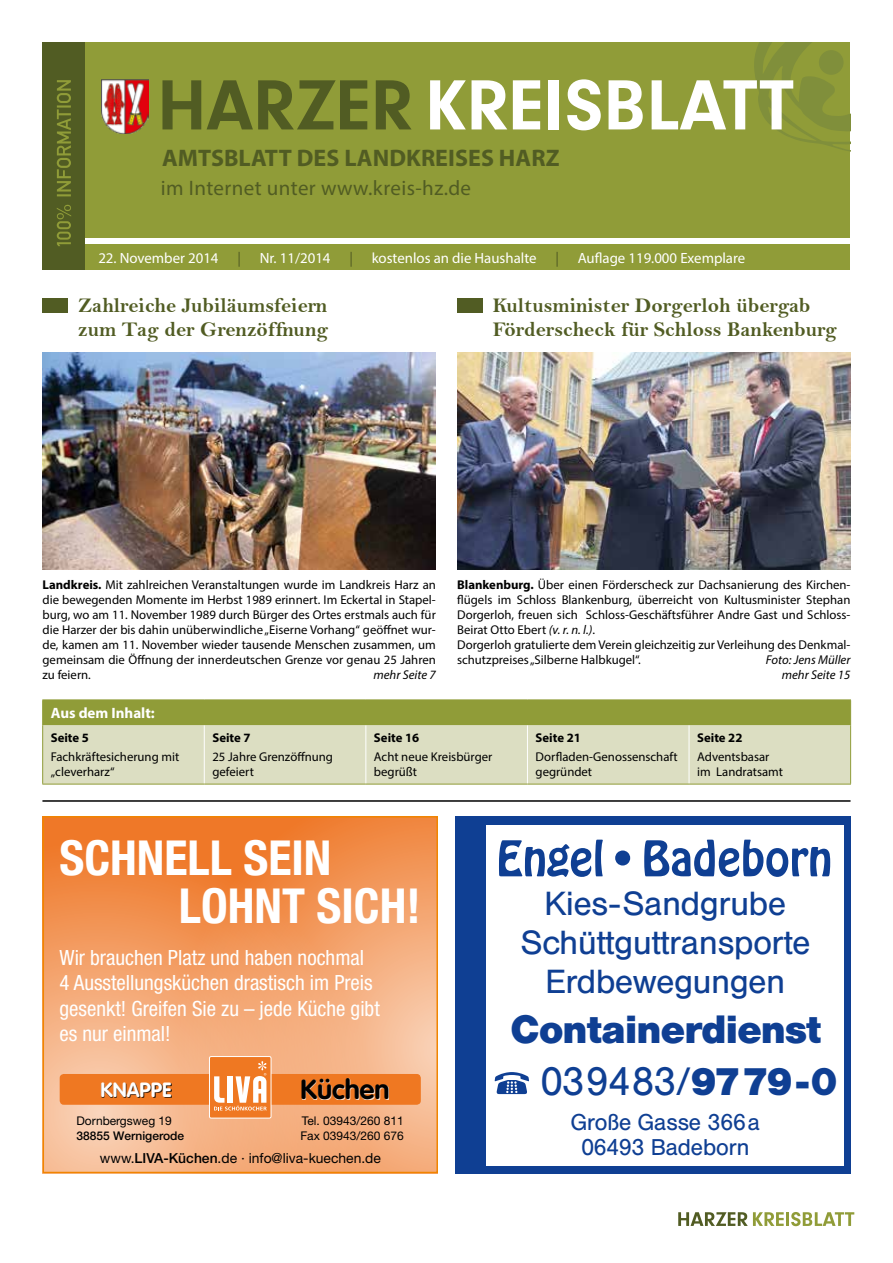
<style>
.page{position:relative;width:893px;height:1263px;background:#fff}
.page>*{position:absolute;margin:0;border:0;box-sizing:border-box;transform-origin:0 0}
.t1{font:700 condensed 48px/48px "Helvetica Neue";color:#fff}
.t2{font:700 39px/52.5px "Helvetica BQ";color:#0f3f93}
.t3{font:33px/39px "Helvetica BQ";color:#0f3f93;text-align:center}
.t4{font:700 27.3px "VAG Rounded";color:#000}
.t5{font:700 24px "Myriad Pro";letter-spacing:.005em;color:#515c23}
.t6{font:22.5px/25.5px "Helvetica BQ";color:#0f3f93;text-align:center}
.t7{font:condensed 21px/25.2px "Helvetica Neue";color:#fff}
.t8{font:21px/24px "Bell MT Bold";color:#515c23}
.t9{font:21px "Myriad Pro";letter-spacing:.02em;color:#515c23}
.t10{font:700 20.25px "VAG Rounded";color:#fff}
.t11{font:700 15px "Myriad Pro";color:#fff}
.t12{font:14.85px "Myriad Pro";color:#fff}
.t13{font:14.85px "Myriad Pro";color:#515c23}
.t14{font:13.8px "Helvetica Neue";color:#000}
.t15{font:12.75px/15px "Myriad Pro";color:#000}
.t16{font:italic 12.75px/15px "Myriad Pro";color:#000;text-align:right}
.t17{font:700 12.75px "Myriad Pro";color:#000}
.t18{font:12px/15px "Helvetica Neue";color:#000}
.t19{font:500 12px "Helvetica Neue";color:#000}
.s1{font-weight:700}
.s2{font-style:italic}
.s3{font-weight:500}
.s4{font-weight:400}
</style>
<div class="page">
<svg style="left:678px;top:1212px;width:106px;height:14px"></svg>
<hr style="left:786px;top:1212px;width:3px;height:14px;background:#909c38">
<svg style="left:791px;top:1212px;width:63px;height:14px"></svg>
<div style="left:43px;top:244px;width:807px;height:26px;background:#909c38"></div>
<div style="left:43px;top:43px;width:807px;height:195px;background:#909c38"></div>
<div style="left:43px;top:43px;width:42px;height:227px;background:#515c23"></div>
<svg style="left:57px;top:80px;width:14px;height:166px"></svg>
<img style="left:101px;top:79px;width:48px;height:54px">
<svg style="left:162px;top:80px;width:39px;height:49px"></svg>
<svg style="left:207px;top:80px;width:160px;height:49px"></svg>
<svg style="left:376px;top:80px;width:35px;height:49px"></svg>
<svg style="left:430px;top:80px;width:36px;height:49px"></svg>
<svg style="left:472px;top:80px;width:35px;height:49px"></svg>
<svg style="left:513px;top:80px;width:27px;height:49px"></svg>
<div style="left:549px;top:80px;width:10px;height:49px;background:#fff"></div>
<svg style="left:567px;top:79px;width:34px;height:51px"></svg>
<svg style="left:609px;top:80px;width:34px;height:49px"></svg>
<svg style="left:652px;top:43px;width:198px;height:108px"></svg>
<hr style="left:43px;top:800px;width:807px;height:1px;background:#000">
<div style="left:456px;top:816px;width:395px;height:358px;background:#0f3f93"></div>
<div style="left:487px;top:826px;width:357px;height:340px;background:#fff"></div>
<svg style="left:615px;top:850px;width:15px;height:15px"></svg>
<svg style="left:644px;top:840px;width:186px;height:37px"></svg>
<svg style="left:499px;top:840px;width:104px;height:37px"></svg>
<div style="left:43px;top:725px;width:807px;height:59px;background:#dcdec2"></div>
<hr style="left:204px;top:725px;width:1px;height:59px;background:#fff">
<hr style="left:365px;top:725px;width:1px;height:59px;background:#fff">
<hr style="left:527px;top:725px;width:1px;height:59px;background:#fff">
<hr style="left:689px;top:725px;width:1px;height:59px;background:#fff">
<hr style="left:42px;top:699px;width:162px;height:1px;background:#909c38">
<hr style="left:204px;top:699px;width:162px;height:1px;background:#909c38">
<hr style="left:366px;top:699px;width:161px;height:1px;background:#909c38">
<hr style="left:527px;top:699px;width:162px;height:1px;background:#909c38">
<hr style="left:689px;top:699px;width:162px;height:1px;background:#909c38">
<div style="left:42px;top:700px;width:809px;height:25px;background:#909c38"></div>
<hr style="left:42px;top:725px;width:1px;height:59px;background:#909c38">
<hr style="left:850px;top:725px;width:1px;height:59px;background:#909c38">
<hr style="left:42px;top:784px;width:162px;height:1px;background:#909c38">
<hr style="left:204px;top:784px;width:162px;height:1px;background:#909c38">
<hr style="left:366px;top:784px;width:161px;height:1px;background:#909c38">
<hr style="left:527px;top:784px;width:162px;height:1px;background:#909c38">
<hr style="left:689px;top:784px;width:162px;height:1px;background:#909c38">
<div style="left:457px;top:298px;width:26px;height:15px;background:#515c23"></div>
<div style="left:43px;top:298px;width:25px;height:15px;background:#515c23"></div>
<img style="left:43px;top:353px;width:393px;height:217px">
<img style="left:457px;top:353px;width:393px;height:217px">
<div style="left:43px;top:816px;width:395px;height:357px;background:#ef7828"></div>
<svg style="left:46px;top:862px;width:129px;height:308px;background:#f4aa78"></svg>
<svg style="left:175px;top:819px;width:260px;height:351px;background:#f3a068"></svg>
<div style="left:43px;top:816px;width:395px;height:357px;border:2px solid #f18500"></div>
<div style="left:60px;top:1074px;width:361px;height:31px;background:#ef7822;border-radius:4px"></div>
<svg style="left:209px;top:1056px;width:62px;height:62px"></svg>
<div style="left:209px;top:1056px;width:62px;height:62px;border:1px solid #fff;border-radius:2px"></div>
<div style="left:102px;top:1083px;width:70px;height:15px;background:#000;opacity:.75"></div>
<div style="left:302px;top:1078px;width:87px;height:22px;background:#fff;opacity:.75"></div>
<h3 class="t5" style="left:162px;top:142px;width:399px">AMTSBLATT DES LANDKREISES HARZ</h3>
<h3 class="t9" style="left:161px;top:175px;width:312px">im Internet unter www.kreis-hz.de</h3>
<p class="t12" style="left:98px;top:249px;width:122px">22. November 2014</p>
<p class="t13" style="left:237px;top:249px;width:5px">|</p>
<p class="t12" style="left:260px;top:249px;width:72px">Nr. 11/2014</p>
<p class="t13" style="left:349px;top:249px;width:5px">|</p>
<p class="t12" style="left:372px;top:249px;width:166px">kostenlos an die Haushalte</p>
<p class="t13" style="left:555px;top:249px;width:5px">|</p>
<p class="t12" style="left:578px;top:249px;width:169px">Auflage 119.000 Exemplare</p>
<h3 class="t8" style="left:78px;top:293px;width:252px">Zahlreiche Jubiläumsfeiern zum Tag der Grenzöffnung</h3>
<h3 class="t8" style="left:493px;top:293px;width:346px">Kultusminister Dorgerloh übergab<br>Förderscheck für Schloss Bankenburg</h3>
<p class="t15" style="left:43px;top:577px;width:395px;text-align:justify"><span class="s1">Landkreis.</span> Mit zahlreichen Veranstaltungen wurde im Landkreis Harz an die bewegenden Momente im Herbst 1989 erinnert. Im Eckertal in Stapel&shy;burg, wo am 11. November 1989 durch Bürger des Ortes erstmals auch für die Harzer der bis dahin unüberwindliche „Eiserne Vorhang“ geöffnet wur&shy;de, kamen am 11. November wieder tausende Menschen zusammen, um gemeinsam die Öffnung der innerdeutschen Grenze vor genau 25 Jahren zu feiern.</p>
<p class="t16" style="left:373px;top:667px;width:64px">mehr Seite 7</p>
<p class="t15" style="left:457px;top:577px;width:395px"><span class="s1">Blankenburg.</span> Über einen Förderscheck zur Dachsanierung des Kirchen&shy;flügels im Schloss Blankenburg, überreicht von Kultusminister Stephan Dorgerloh, freuen sich Schloss-Geschäftsführer Andre Gast und Schloss-Beirat Otto Ebert <span class="s2">(v. r. n. l.)</span>.<br>Dorgerloh gratulierte dem Verein gleichzeitig zur Verleihung des Denkmal&shy;schutzpreises „Silberne Halbkugel“.</p>
<p class="t16" style="left:766px;top:652px;width:86px">Foto: Jens Müller mehr Seite 15</p>
<p class="t11" style="left:51px;top:704px;width:106px">Aus dem Inhalt:</p>
<p class="t17" style="left:51px;top:730px;width:40px">Seite 5</p>
<p class="t15" style="left:51px;top:749px;width:130px">Fachkräftesicherung mit „cleverharz“</p>
<p class="t17" style="left:212px;top:730px;width:40px">Seite 7</p>
<p class="t15" style="left:212px;top:749px;width:122px">25 Jahre Grenzöffnung gefeiert</p>
<p class="t17" style="left:374px;top:730px;width:47px">Seite 16</p>
<p class="t15" style="left:374px;top:749px;width:120px">Acht neue Kreisbürger begrüßt</p>
<p class="t17" style="left:536px;top:730px;width:47px">Seite 21</p>
<p class="t15" style="left:536px;top:749px;width:144px">Dorfladen-Genossenschaft gegründet</p>
<p class="t17" style="left:697px;top:730px;width:47px">Seite 22</p>
<p class="t15" style="left:697px;top:749px;width:87px">Adventsbasar im Landratsamt</p>
<h1 class="t1" style="left:179px;top:830px;width:243px;text-indent:-119px">SCHNELL SEIN<br>LOHNT SICH!</h1>
<h3 class="t7" style="left:60px;top:945px;width:322px">Wir brauchen Platz und haben nochmal<br>4 Ausstellungsküchen drastisch im Preis gesenkt! Greifen Sie zu – jede Küche gibt es nur einmal!</h3>
<h3 class="t10" style="left:100px;top:1078px;width:73px">KNAPPE</h3>
<h3 class="t4" style="left:300px;top:1073px;width:91px">Küchen</h3>
<p class="t18" style="left:77px;top:1113px;width:97px">Dornbergsweg 19</p>
<p class="t19" style="left:77px;top:1129px;width:109px">38855 Wernigerode</p>
<p class="t18" style="left:300px;top:1113px;width:105px">Tel. 03943/260 811<br>Fax 03943/260 676</p>
<p class="t14" style="left:100px;top:1149px;width:282px">www.<span class="s3">LIVA-Küchen</span>.de · info@liva-kuechen.de</p>
<h3 class="t3" style="left:520px;top:885px;width:292px">Kies-Sandgrube<br>Schüttguttransporte<br>Erdbewegungen</h3>
<h2 class="t2" style="left:541px;top:1003px;width:298px;text-indent:-30px">Containerdienst<br><span class="s4">039483/</span>9779-0</h2>
<h3 class="t6" style="left:571px;top:1110px;width:191px">Große Gasse 366a<br>06493 Badeborn</h3>
</div>
